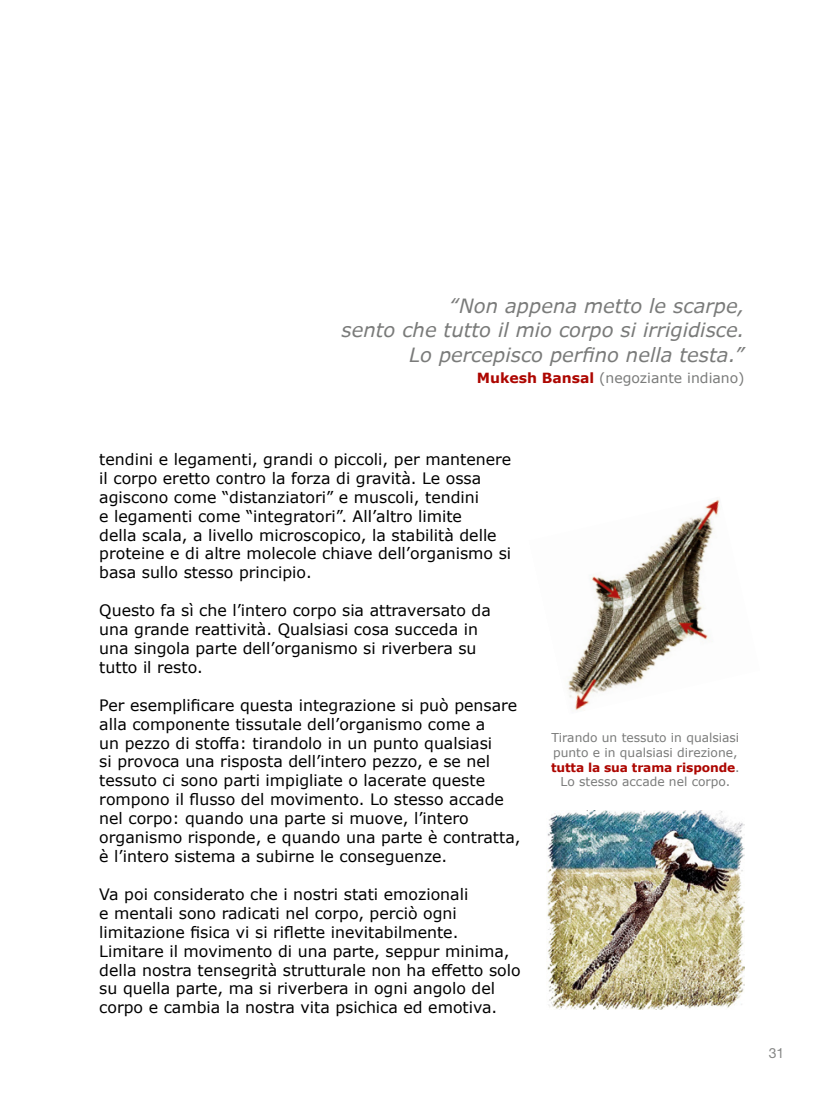
<style>
.page{position:relative;width:834px;height:1112px;background:#fff}
.page>*{position:absolute;margin:0;border:0;box-sizing:border-box;transform-origin:0 0}
.t1{font:italic 19.6px/24.5px "Verdana Pro";color:#7a7b7a;text-align:right}
.t2{font:15.75px/18.9px "Verdana";color:#000}
.t3{font:14px "Verdana";color:#7a7b7a}
.t4{font:14px "Helvetica Neue LT Std";color:#868786}
.t5{font:12.25px/14.7px "Verdana";color:#7a7b7a;text-align:center}
.s1{font-weight:700;color:#ad0600}
</style>
<div class="page">
<img style="left:568px;top:499px;width:152px;height:211px">
<img style="left:546px;top:810px;width:198px;height:198px">
<p class="t1" style="left:341px;top:293px;width:404px">“Non appena metto le scarpe,<br>sento che tutto il mio corpo si irrigidisce.<br>Lo percepisco perfino nella testa.”</p>
<p class="t3" style="left:476px;top:368px;width:269px"><span class="s1">Mukesh Bansal</span> (negoziante indiano)</p>
<p class="t2" style="left:99px;top:449px;width:413px">tendini e legamenti, grandi o piccoli, per mantenere il corpo eretto contro la forza di gravità. Le ossa agiscono come “distanziatori” e muscoli, tendini<br>e legamenti come “integratori”. All’altro limite<br>della scala, a livello microscopico, la stabilità delle proteine e di altre molecole chiave dell’organismo si basa sullo stesso principio.</p>
<p class="t2" style="left:99px;top:600px;width:393px">Questo fa sì che l’intero corpo sia attraversato da una grande reattività. Qualsiasi cosa succeda in una singola parte dell’organismo si riverbera su tutto il resto.</p>
<p class="t2" style="left:99px;top:695px;width:422px">Per esemplificare questa integrazione si può pensare alla componente tissutale dell’organismo come a<br>un pezzo di stoffa: tirandolo in un punto qualsiasi<br>si provoca una risposta dell’intero pezzo, e se nel tessuto ci sono parti impigliate o lacerate queste rompono il flusso del movimento. Lo stesso accade nel corpo: quando una parte si muove, l’intero organismo risponde, e quando una parte è contratta, è l’intero sistema a subirne le conseguenze.</p>
<p class="t2" style="left:99px;top:884px;width:423px">Va poi considerato che i nostri stati emozionali<br>e mentali sono radicati nel corpo, perciò ogni limitazione fisica vi si riflette inevitabilmente.<br>Limitare il movimento di una parte, seppur minima, della nostra tensegrità strutturale non ha effetto solo su quella parte, ma si riverbera in ogni angolo del corpo e cambia la nostra vita psichica ed emotiva.</p>
<p class="t5" style="left:551px;top:730px;width:190px">Tirando un tessuto in qualsiasi punto e in qualsiasi direzione, <span class="s1">tutta la sua trama risponde</span>.<br>Lo stesso accade nel corpo.</p>
<p class="t4" style="left:768px;top:1044px;width:17px">31</p>
</div>
